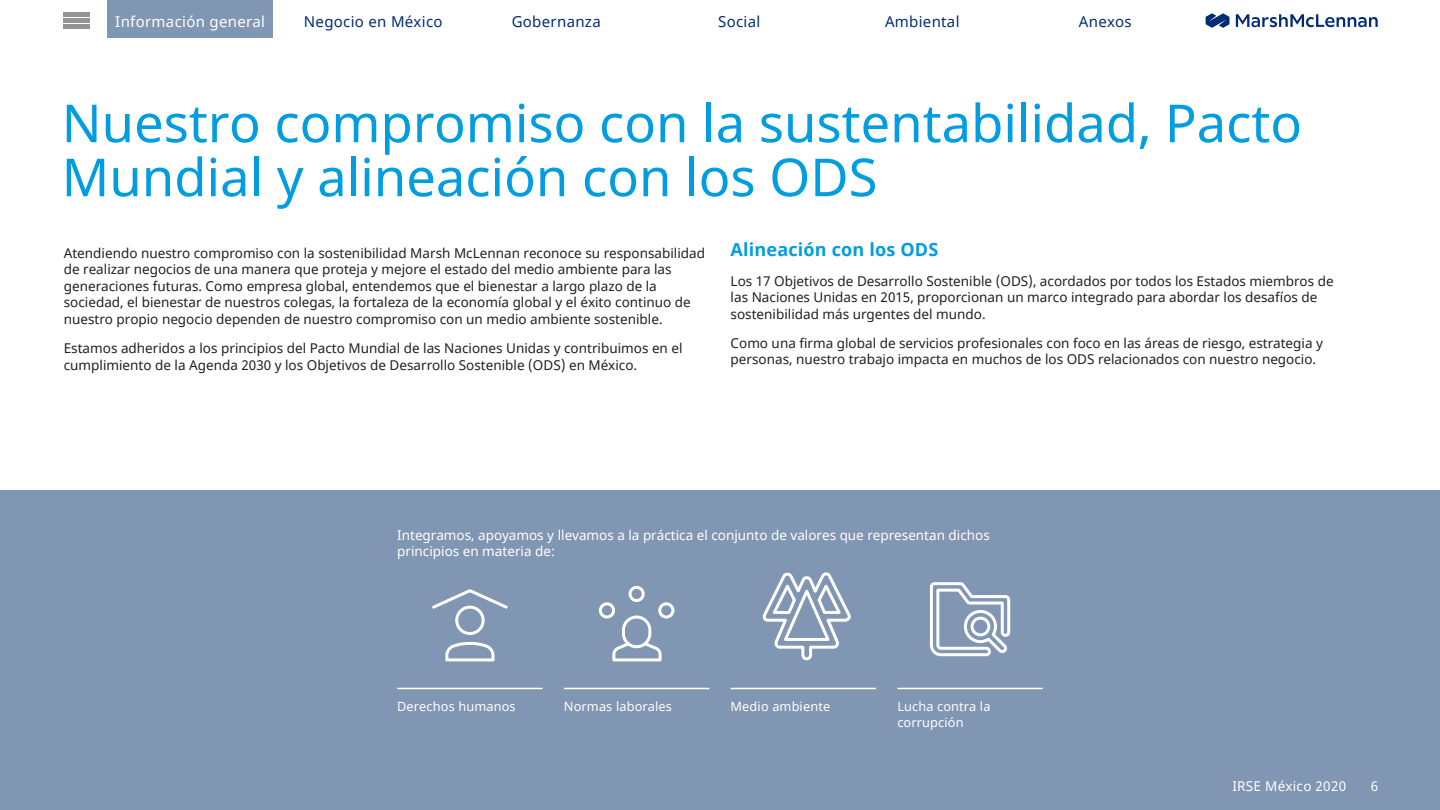
<style>
.page{position:relative;width:1440px;height:810px;background:#fff}
.page>*{position:absolute;margin:0;border:0;box-sizing:border-box;transform-origin:0 0}
.t1{font:52.5px/54px "Noto Sans";color:#009de0}
.t2{font:700 18px "Noto Sans";letter-spacing:.01em;color:#009de0}
.t3{font:15px "Noto Sans";letter-spacing:.02em;color:#002c77}
.t4{font:15px "Noto Sans";letter-spacing:.02em;color:#fff}
.t5{font:13.5px/16.5px "Noto Sans";color:#202020}
.t6{font:13.5px/16.5px "Noto Sans";color:#fff}
.t7{font:13.5px "Noto Sans";letter-spacing:.02em;color:#fff}
.t8{font:12.75px/16.5px "Noto Sans";letter-spacing:.01em;color:#fff}
</style>
<div class="page">
<div style="left:107px;top:0;width:166px;height:37px;background:#8096b2"></div>
<div style="left:64px;top:12px;width:26px;height:5px;background:#949494"></div>
<div style="left:64px;top:18px;width:26px;height:5px;background:#949494"></div>
<div style="left:64px;top:24px;width:26px;height:5px;background:#949494"></div>
<svg style="left:1235px;top:14px;width:142px;height:13px"></svg>
<svg style="left:1205px;top:13px;width:24px;height:15px"></svg>
<div style="left:0;top:490px;width:1439px;height:320px;background:#8096b2"></div>
<hr style="left:397px;top:688px;width:145px;height:1px;background:#fff">
<hr style="left:564px;top:688px;width:145px;height:1px;background:#fff">
<hr style="left:730px;top:688px;width:146px;height:1px;background:#fff">
<hr style="left:897px;top:688px;width:145px;height:1px;background:#fff">
<svg style="left:432px;top:589px;width:76px;height:73px"></svg>
<svg style="left:598px;top:585px;width:77px;height:77px"></svg>
<svg style="left:930px;top:582px;width:81px;height:75px"></svg>
<svg style="left:763px;top:572px;width:88px;height:89px"></svg>
<p class="t4" style="left:115px;top:11px;width:151px">Información general</p>
<p class="t3" style="left:304px;top:11px;width:140px">Negocio en México</p>
<p class="t3" style="left:511px;top:11px;width:90px">Gobernanza</p>
<p class="t3" style="left:718px;top:11px;width:44px">Social</p>
<p class="t3" style="left:885px;top:11px;width:76px">Ambiental</p>
<p class="t3" style="left:1078px;top:11px;width:54px">Anexos</p>
<h1 class="t1" style="left:62px;top:98px;width:1241px">Nuestro compromiso con la sustentabilidad, Pacto<br>Mundial y alineación con los ODS</h1>
<p class="t5" style="left:64px;top:245px;width:642px">Atendiendo nuestro compromiso con la sostenibilidad Marsh McLennan reconoce su responsabilidad de realizar negocios de una manera que proteja y mejore el estado del medio ambiente para las generaciones futuras. Como empresa global, entendemos que el bienestar a largo plazo de la sociedad, el bienestar de nuestros colegas, la fortaleza de la economía global y el éxito continuo de nuestro propio negocio dependen de nuestro compromiso con un medio ambiente sostenible.</p>
<p class="t5" style="left:64px;top:340px;width:620px">Estamos adheridos a los principios del Pacto Mundial de las Naciones Unidas y contribuimos en el cumplimiento de la Agenda 2030 y los Objetivos de Desarrollo Sostenible (ODS) en México.</p>
<h2 class="t2" style="left:730px;top:237px;width:209px">Alineación con los ODS</h2>
<p class="t5" style="left:730px;top:273px;width:604px">Los 17 Objetivos de Desarrollo Sostenible (ODS), acordados por todos los Estados miembros de las Naciones Unidas en 2015, proporcionan un marco integrado para abordar los desafíos de sostenibilidad más urgentes del mundo.</p>
<p class="t5" style="left:730px;top:335px;width:594px">Como una firma global de servicios profesionales con foco en las áreas de riesgo, estrategia y personas, nuestro trabajo impacta en muchos de los ODS relacionados con nuestro negocio.</p>
<p class="t6" style="left:397px;top:527px;width:594px">Integramos, apoyamos y llevamos a la práctica el conjunto de valores que representan dichos principios en materia de:</p>
<p class="t8" style="left:397px;top:698px;width:120px">Derechos humanos</p>
<p class="t8" style="left:564px;top:698px;width:109px">Normas laborales</p>
<p class="t8" style="left:730px;top:698px;width:101px">Medio ambiente</p>
<p class="t8" style="left:897px;top:698px;width:95px">Lucha contra la corrupción</p>
<p class="t7" style="left:1232px;top:777px;width:115px">IRSE México 2020</p>
<p class="t6" style="left:1370px;top:779px;width:9px">6</p>
</div>
